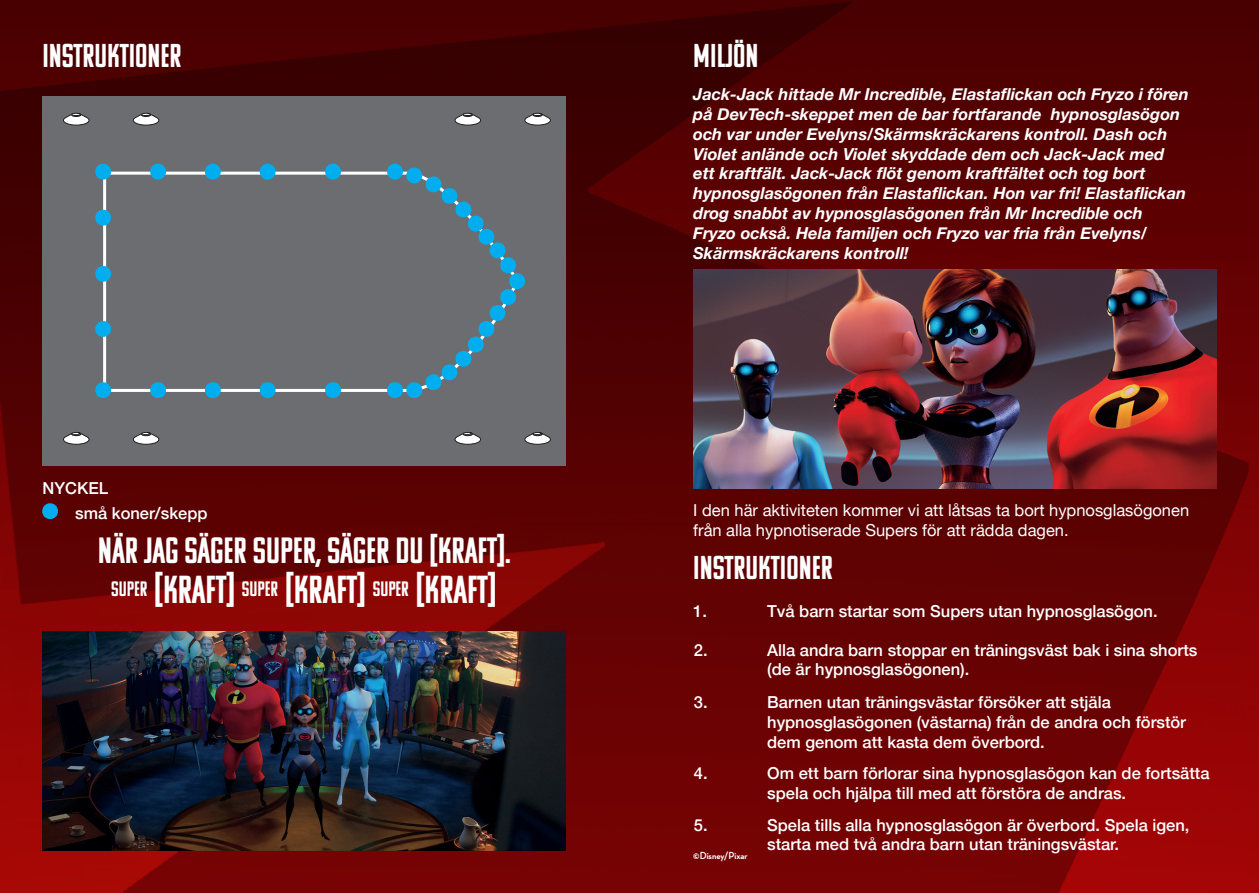
<style>
.page{position:relative;width:1259px;height:893px;background:#fff}
.page>*{position:absolute;margin:0;border:0;box-sizing:border-box;transform-origin:0 0}
.t1{font:39px "Komu A";color:#fff}
.t2{font:36.45px "Komu A";color:#fff}
.t3{font:33px "Komu A";color:#fff}
.t4{font:500 16.5px/19.8px "Helvetica Neue";color:#fff}
.t5{font:italic 700 16.5px/19.8px "Helvetica Neue";color:#fff}
.t6{font:16.5px/19.8px "Helvetica Neue";color:#fff}
.t7{font:700 10.5px "Neutra Disp";color:#fff}
</style>
<div class="page">
<img style="left:0;top:0;width:1259px;height:893px">
<div style="left:43px;top:96px;width:523px;height:370px;background:#6c6d70"></div>
<svg style="left:103px;top:171px;width:283px;height:221px"></svg>
<svg style="left:63px;top:113px;width:26px;height:13px"></svg>
<svg style="left:133px;top:113px;width:26px;height:13px"></svg>
<svg style="left:63px;top:432px;width:26px;height:13px"></svg>
<svg style="left:133px;top:432px;width:26px;height:13px"></svg>
<svg style="left:454px;top:113px;width:27px;height:13px"></svg>
<svg style="left:524px;top:113px;width:27px;height:13px"></svg>
<svg style="left:454px;top:432px;width:27px;height:13px"></svg>
<svg style="left:524px;top:432px;width:27px;height:13px"></svg>
<svg style="left:41px;top:502px;width:18px;height:18px"></svg>
<svg style="left:204px;top:163px;width:18px;height:17px"></svg>
<svg style="left:204px;top:381px;width:18px;height:17px"></svg>
<svg style="left:259px;top:163px;width:17px;height:17px"></svg>
<svg style="left:259px;top:381px;width:17px;height:17px"></svg>
<svg style="left:324px;top:163px;width:18px;height:17px"></svg>
<svg style="left:324px;top:381px;width:18px;height:17px"></svg>
<svg style="left:386px;top:163px;width:139px;height:235px"></svg>
<svg style="left:149px;top:163px;width:18px;height:17px"></svg>
<svg style="left:149px;top:381px;width:18px;height:17px"></svg>
<svg style="left:95px;top:163px;width:17px;height:17px"></svg>
<svg style="left:95px;top:209px;width:17px;height:17px"></svg>
<svg style="left:95px;top:265px;width:17px;height:18px"></svg>
<svg style="left:95px;top:320px;width:17px;height:18px"></svg>
<svg style="left:95px;top:381px;width:17px;height:17px"></svg>
<img style="left:43px;top:631px;width:523px;height:219px">
<img style="left:693px;top:269px;width:523px;height:219px">
<h3 class="t3" style="left:43px;top:39px;width:141px">INSTRUKTIONER</h3>
<p class="t4" style="left:75px;top:474px;width:134px;line-height:25.3px;text-indent:-33px">NYCKEL<br>små koner/skepp</p>
<h2 class="t2" style="left:98px;top:531px;width:414px">NÄR JAG SÄGER SUPER, SÄGER DU [KRAFT].</h2>
<h1 class="t1" style="left:111px;top:569px;width:387px"><sup>SUPER</sup> [KRAFT] <sup>SUPER</sup> [KRAFT] <sup>SUPER</sup> [KRAFT]</h1>
<h3 class="t3" style="left:693px;top:39px;width:67px">MILJÖN</h3>
<p class="t5" style="left:693px;top:85px;width:497px">Jack-Jack hittade Mr Incredible, Elastaflickan och Fryzo i fören på DevTech-skeppet men de bar fortfarande hypnosglasögon och var under Evelyns/Skärmskräckarens kontroll. Dash och Violet anlände och Violet skyddade dem och Jack-Jack med ett kraftfält. Jack-Jack flöt genom kraftfältet och tog bort hypnosglasögonen från Elastaflickan. Hon var fri! Elastaflickan drog snabbt av hypnosglasögonen från Mr Incredible och Fryzo också. Hela familjen och Fryzo var fria från Evelyns/ Skärmskräckarens kontroll!</p>
<p class="t6" style="left:693px;top:501px;width:497px">I den här aktiviteten kommer vi att låtsas ta bort hypnosglasögonen från alla hypnotiserade Supers för att rädda dagen.</p>
<h3 class="t3" style="left:693px;top:551px;width:141px">INSTRUKTIONER</h3>
<p class="t4" style="left:767px;top:599px;width:392px">Två barn startar som Supers utan hypnosglasögon.</p>
<p class="t4" style="left:767px;top:639px;width:432px">Alla andra barn stoppar en träningsväst bak i sina shorts (de är hypnosglasögonen).</p>
<p class="t4" style="left:767px;top:691px;width:420px">Barnen utan träningsvästar försöker att stjäla hypnosglasögonen (västarna) från de andra och förstör dem genom att kasta dem överbord.</p>
<p class="t4" style="left:767px;top:762px;width:444px">Om ett barn förlorar sina hypnosglasögon kan de fortsätta spela och hjälpa till med att förstöra de andras.</p>
<p class="t4" style="left:767px;top:813px;width:424px">Spela tills alla hypnosglasögon är överbord. Spela igen, starta med två andra barn utan träningsvästar.</p>
<p class="t4" style="left:693px;top:599px;width:15px">1.</p>
<p class="t4" style="left:694px;top:639px;width:15px">2.</p>
<p class="t4" style="left:694px;top:691px;width:15px">3.</p>
<p class="t4" style="left:694px;top:762px;width:15px">4.</p>
<p class="t4" style="left:694px;top:813px;width:15px">5.</p>
<p class="t7" style="left:693px;top:849px;width:56px">©Disney/Pixar</p>
</div>
